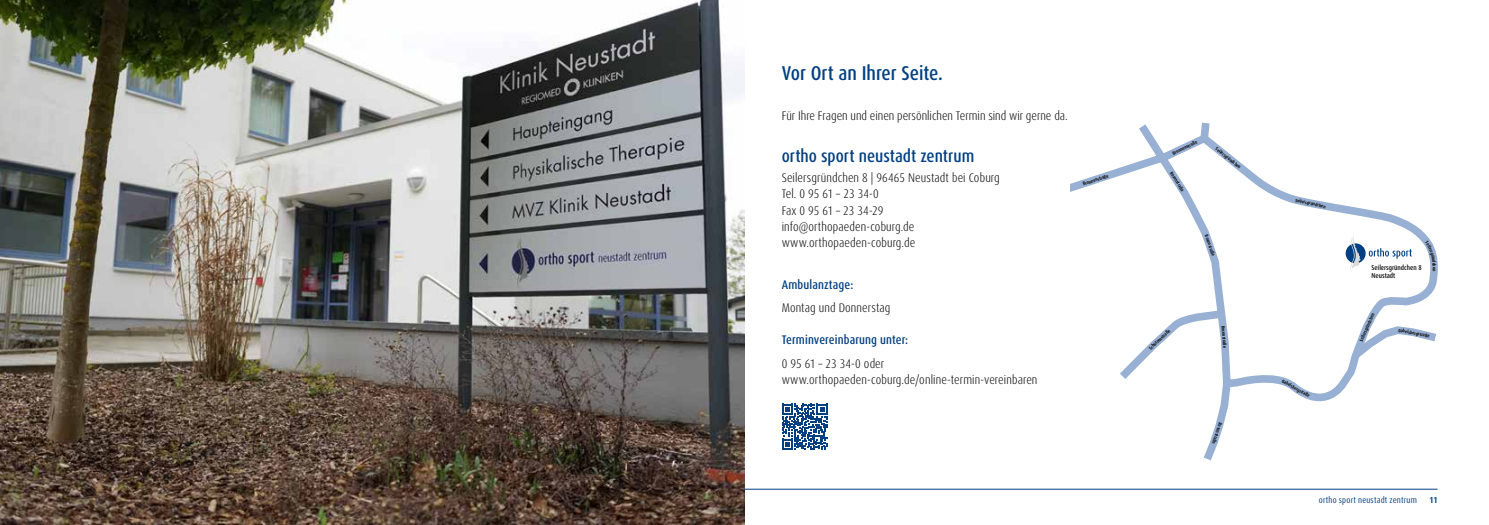
<style>
.page{position:relative;width:1489px;height:525px;background:#fff}
.page>*{position:absolute;margin:0;border:0;box-sizing:border-box;transform-origin:0 0}
.t1{font:500 condensed 20px "Dax OT";color:#003f82}
.t2{font:500 condensed 17.5px "Dax OT";color:#003f82}
.t3{font:300 condensed 12.5px/16.2px "Dax OT";letter-spacing:.01em;color:#000}
.t4{font:500 condensed 12.5px "Dax OT";letter-spacing:.01em;color:#003f82}
.t5{font:condensed 8.75px "Dax OT";letter-spacing:.02em;color:#003f82}
.t6{font:700 condensed 8.75px "Dax OT";color:#003f82}
.t7{font:500 condensed 7px/8.5px "Dax OT";color:#000}
.t8{font:700 condensed 4.75px "Dax OT";color:#000}
</style>
<div class="page">
<svg style="left:782px;top:403px;width:45px;height:46px"></svg>
<svg style="left:1070px;top:124px;width:368px;height:278px"></svg>
<svg style="left:1344px;top:322px;width:94px;height:43px"></svg>
<svg style="left:1111px;top:306px;width:124px;height:155px"></svg>
<svg style="left:1195px;top:122px;width:18px;height:25px"></svg>
<img style="left:0;top:0;width:744px;height:524px">
<hr style="left:744px;top:488px;width:693px;height:1px;background:#003f82">
<svg style="left:1424px;top:240px;width:12px;height:31px"></svg>
<h1 class="t1" style="left:781px;top:60px;width:163px">Vor Ort an Ihrer Seite.</h1>
<p class="t3" style="left:781px;top:107px;width:287px">Für Ihre Fragen und einen persönlichen Termin sind wir gerne da.</p>
<h2 class="t2" style="left:781px;top:145px;width:194px">ortho sport neustadt zentrum</h2>
<p class="t3" style="left:781px;top:170px;width:219px">Seilersgründchen 8 | 96465 Neustadt bei Coburg<br>Tel. 0 95 61 – 23 34-0<br>Fax 0 95 61 – 23 34-29 info@orthopaeden-coburg.de www.orthopaeden-coburg.de</p>
<p class="t4" style="left:781px;top:276px;width:73px">Ambulanztage:</p>
<p class="t3" style="left:781px;top:300px;width:110px">Montag und Donnerstag</p>
<p class="t4" style="left:781px;top:332px;width:128px">Terminvereinbarung unter:</p>
<p class="t3" style="left:781px;top:355px;width:257px">0 95 61 – 23 34-0 oder www.orthopaeden-coburg.de/online-termin-vereinbaren</p>
<p class="t8" style="left:1082px;top:181px;width:28px;rotate:-18deg">Brunnenstraße</p>
<p class="t8" style="left:1171px;top:150px;width:28px;rotate:-25deg">Brunnenstraße</p>
<p class="t8" style="left:1173px;top:170px;width:24px;rotate:58deg">Rosenstraße</p>
<p class="t8" style="left:1218px;top:146px;width:32px;rotate:39deg">Seilersgründchen</p>
<p class="t8" style="left:1147px;top:346px;width:29px;rotate:-44deg">Schützenstraße</p>
<p class="t8" style="left:1209px;top:234px;width:24px;rotate:71deg">Rosenstraße</p>
<p class="t8" style="left:1225px;top:325px;width:24px;rotate:85deg">Rosenstraße</p>
<p class="t8" style="left:1223px;top:423px;width:24px;rotate:108deg">Rosenstraße</p>
<p class="t8" style="left:1295px;top:197px;width:32px;rotate:12deg">Seilersgründchen</p>
<p class="t8" style="left:1283px;top:377px;width:33px;rotate:30deg">Gabelsbergstraße</p>
<p class="t7" style="left:1371px;top:263px;width:52px">Seilersgründchen 8<br>Neustadt</p>
<p class="t8" style="left:1437px;top:266px;width:4px;rotate:90deg">e</p>
<p class="t8" style="left:1358px;top:340px;width:32px;rotate:-67deg">Seilersgründchen</p>
<p class="t8" style="left:1398px;top:327px;width:33px;rotate:11deg">Gabelsbergstraße</p>
<p class="t5" style="left:1318px;top:494px;width:100px">ortho sport neustadt zentrum</p>
<p class="t6" style="left:1429px;top:494px;width:10px">11</p>
</div>
